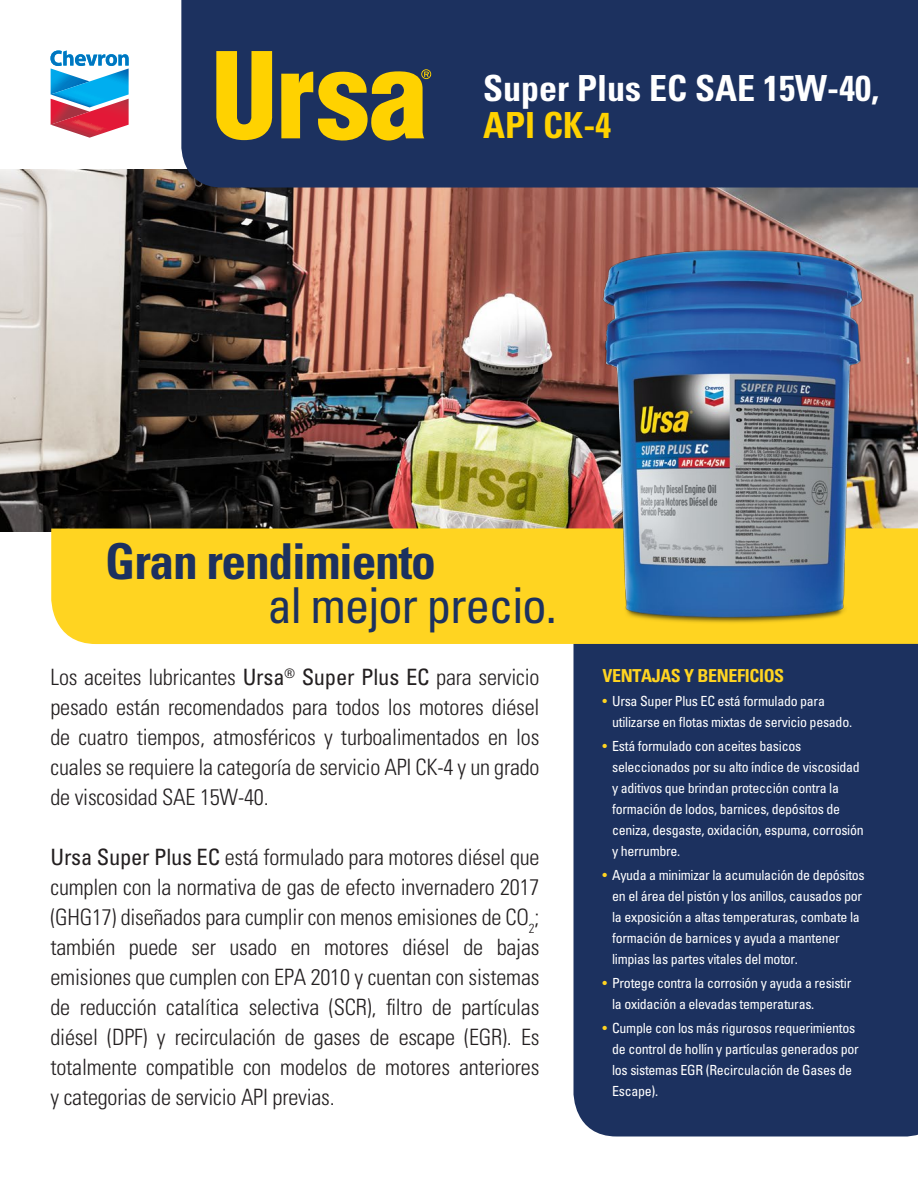
<style>
.page{position:relative;width:918px;height:1188px;background:#fff}
.page>*{position:absolute;margin:0;border:0;box-sizing:border-box;transform-origin:0 0}
.t1{font:700 condensed 49.5px "Univers LT Std";letter-spacing:-.025em;color:#1c315f}
.t2{font:condensed 49.5px "Univers LT Std";letter-spacing:-.025em;color:#1c315f}
.t3{font:700 condensed 36px "Univers LT Std";color:#fff}
.t4{font:700 condensed 36px "Univers LT Std";color:#ffd200}
.t5{font:300 condensed 22.5px/30px "Univers LT Std";letter-spacing:-.01em;color:#231f20;text-align:justify}
.t6{font:700 condensed 18px "Univers";letter-spacing:-.02em;color:#ffd421}
.t7{font:condensed 13.95px/21px "Univers LT Std";letter-spacing:-.02em;color:#fff}
.s1{font-weight:400}
.s2{color:#ffd421}
</style>
<div class="page">
<img style="left:0;top:170px;width:918px;height:362px">
<div style="left:573px;top:644px;width:345px;height:492px;background:#1c315f"></div>
<div style="left:181px;top:0;width:737px;height:188px;background:#1c315f"></div>
<div style="left:51px;top:528px;width:867px;height:116px;background:#ffd421"></div>
<svg style="left:216px;top:51px;width:215px;height:90px;background:#92852d"></svg>
<svg style="left:50px;top:50px;width:79px;height:88px"></svg>
<img style="left:578px;top:231px;width:313px;height:416px">
<h2 class="t3" style="left:483px;top:66px;width:397px">Super Plus EC SAE 15W-40,</h2>
<h2 class="t4" style="left:483px;top:103px;width:130px">API CK-4</h2>
<h1 class="t1" style="left:105px;top:531px;width:332px">Gran rendimiento</h1>
<h1 class="t2" style="left:267px;top:574px;width:291px">al mejor precio.</h1>
<p class="t5" style="left:50px;top:662px;width:491px">Los aceites lubricantes <span class="s1">Ursa</span><sup>®</sup> <span class="s1">Super Plus EC</span> para servicio pesado están recomendados para todos los motores diésel de cuatro tiempos, atmosféricos y turboalimentados en los cuales se requiere la categoría de servicio API CK-4 y un grado de viscosidad SAE 15W-40.</p>
<p class="t5" style="left:50px;top:842px;width:491px"><span class="s1">Ursa Super Plus EC</span> está formulado para motores diésel que cumplen con la normativa de gas de efecto invernadero 2017 (GHG17) diseñados para cumplir con menos emisiones de CO<sub>2</sub>; también puede ser usado en motores diésel de bajas emisiones que cumplen con EPA 2010 y cuentan con sistemas de reducción catalítica selectiva (SCR), filtro de partículas diésel (DPF) y recirculación de gases de escape (EGR). Es totalmente compatible con modelos de motores anteriores y categorias de servicio API previas.</p>
<p class="t6" style="left:603px;top:665px;width:183px">VENTAJAS Y BENEFICIOS</p>
<p class="t7" style="left:612px;top:691px;width:242px;text-indent:-10px"><span class="s2">•</span> Ursa Super Plus EC está formulado para utilizarse en flotas mixtas de servicio pesado.</p>
<p class="t7" style="left:612px;top:736px;width:253px;text-indent:-10px"><span class="s2">•</span> Está formulado con aceites basicos seleccionados por su alto índice de viscosidad y aditivos que brindan protección contra la formación de lodos, barnices, depósitos de ceniza, desgaste, oxidación, espuma, corrosión y herrumbre.</p>
<p class="t7" style="left:612px;top:865px;width:254px;text-indent:-10px"><span class="s2">•</span> Ayuda a minimizar la acumulación de depósitos en el área del pistón y los anillos, causados por la exposición a altas temperaturas, combate la formación de barnices y ayuda a mantener limpias las partes vitales del motor.</p>
<p class="t7" style="left:612px;top:973px;width:241px;text-indent:-10px"><span class="s2">•</span> Protege contra la corrosión y ayuda a resistir la oxidación a elevadas temperaturas.</p>
<p class="t7" style="left:612px;top:1018px;width:248px;text-indent:-10px"><span class="s2">•</span> Cumple con los más rigurosos requerimientos de control de hollín y partículas generados por los sistemas EGR (Recirculación de Gases de Escape).</p>
</div>
